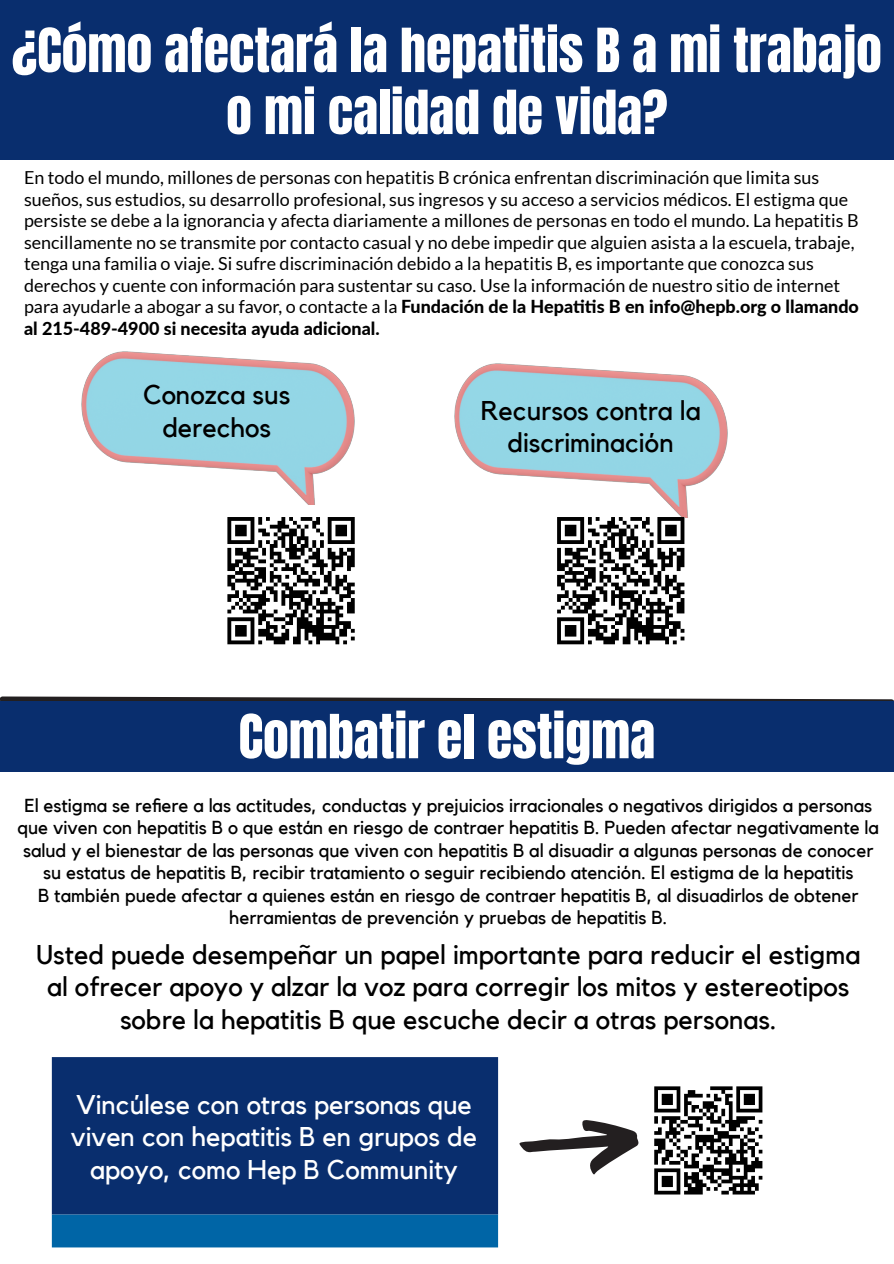
<style>
.page{position:relative;width:894px;height:1264px;background:#fff}
.page>*{position:absolute;margin:0;border:0;box-sizing:border-box;transform-origin:0 0}
.t1{font:51.6px/61.9px "Anton";color:#fff;text-align:center}
.t2{font:27px/32.4px "Kollektif";color:#000;text-align:center}
.t3{font:27px/32.4px "Kollektif";color:#fff;text-align:center}
.t4{font:18.75px/22.5px "Kollektif";color:#000;text-align:center}
.t5{font:18px/21.5px "Lato";color:#000}
.s1{font-weight:800}
</style>
<div class="page">
<div style="left:0;top:0;width:893px;height:159px;background:#092e6e"></div>
<img style="left:81px;top:351px;width:273px;height:153px">
<svg style="left:227px;top:517px;width:127px;height:127px"></svg>
<img style="left:454px;top:364px;width:273px;height:153px">
<svg style="left:557px;top:517px;width:127px;height:127px"></svg>
<svg style="left:0;top:696px;width:893px;height:4px"></svg>
<div style="left:0;top:700px;width:893px;height:71px;background:#092e6e"></div>
<svg style="left:654px;top:1086px;width:108px;height:108px"></svg>
<svg style="left:519px;top:1120px;width:119px;height:54px"></svg>
<div style="left:52px;top:1057px;width:446px;height:157px;background:#092e6e"></div>
<div style="left:52px;top:1214px;width:446px;height:33px;background:#0065a6"></div>
<h1 class="t1" style="left:12px;top:23px;width:871px">¿Cómo afectará la hepatitis B a mi trabajo o mi calidad de vida?</h1>
<p class="t5" style="left:24px;top:167px;width:836px">En todo el mundo, millones de personas con hepatitis B crónica enfrentan discriminación que limita sus sueños, sus estudios, su desarrollo profesional, sus ingresos y su acceso a servicios médicos. El estigma que persiste se debe a la ignorancia y afecta diariamente a millones de personas en todo el mundo. La hepatitis B sencillamente no se transmite por contacto casual y no debe impedir que alguien asista a la escuela, trabaje, tenga una familia o viaje. Si sufre discriminación debido a la hepatitis B, es importante que conozca sus derechos y cuente con información para sustentar su caso. Use la información de nuestro sitio de internet para ayudarle a abogar a su favor, o contacte a la <span class="s1">Fundación de la Hepatitis B en info@hepb.org o llamando al 215-489-4900 si necesita ayuda adicional.</span></p>
<h2 class="t2" style="left:143px;top:378px;width:149px">Conozca sus derechos</h2>
<h2 class="t2" style="left:480px;top:394px;width:221px">Recursos contra la discriminación</h2>
<h1 class="t1" style="left:238px;top:709px;width:418px">Combatir el estigma</h1>
<p class="t4" style="left:18px;top:794px;width:862px">El estigma se refiere a las actitudes, conductas y prejuicios irracionales o negativos dirigidos a personas que viven con hepatitis B o que están en riesgo de contraer hepatitis B. Pueden afectar negativamente la salud y el bienestar de las personas que viven con hepatitis B al disuadir a algunas personas de conocer su estatus de hepatitis B, recibir tratamiento o seguir recibiendo atención. El estigma de la hepatitis<br>B también puede afectar a quienes están en riesgo de contraer hepatitis B, al disuadirlos de obtener herramientas de prevención y pruebas de hepatitis B.</p>
<h2 class="t2" style="left:36px;top:938px;width:825px">Usted puede desempeñar un papel importante para reducir el estigma al ofrecer apoyo y alzar la voz para corregir los mitos y estereotipos sobre la hepatitis B que escuche decir a otras personas.</h2>
<h2 class="t3" style="left:71px;top:1088px;width:407px">Vincúlese con otras personas que viven con hepatitis B en grupos de apoyo, como Hep B Community</h2>
</div>
